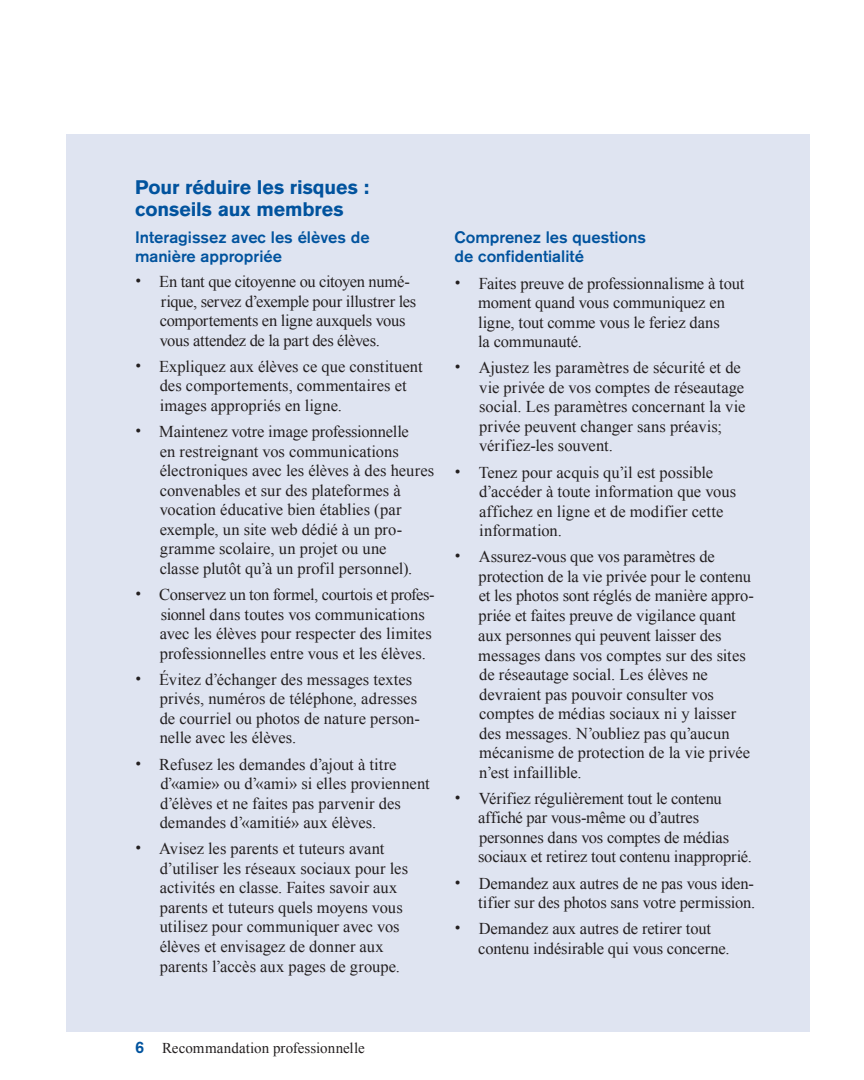
<style>
.page{position:relative;width:864px;height:1080px;background:#fff}
.page>*{position:absolute;margin:0;border:0;box-sizing:border-box;transform-origin:0 0}
.Body{font:700 19.5px/22.5px "Akzidenz Grotesk Pro";letter-spacing:-.005em;color:#01539e}
._11_pt_body_with_bul{font:16.5px/19.5px "Times New Roman";letter-spacing:-.005em;color:#231f20}
.Subhead{font:500 16.5px/19.8px "Akzidenz Grotesk Pro";color:#01539e}
.t1{font:15px "Times New Roman";color:#231f20}
.s1{font-family:"Helvetica";font-size:18px}
.s2{font-family:"Akzidenz Grotesk Pro";font-weight:500;font-size:16.5px;color:#01539e}
</style>
<div class="page">
<div style="left:66px;top:135px;width:744px;height:897px;background:#dfe4f1"></div>
<p class="Body" style="left:135px;top:176px;width:236px">Pour réduire les risques : conseils aux membres</p>
<p class="Subhead" style="left:135px;top:227px;width:236px">Interagissez avec les élèves de manière appropriée</p>
<p class="_11_pt_body_with_bul" style="left:160px;top:272px;width:258px;text-indent:-25px"><span class="s1">•</span> En tant que citoyenne ou citoyen numé&shy;rique, servez d’exemple pour illustrer les comportements en ligne auxquels vous vous attendez de la part des élèves.</p>
<p class="_11_pt_body_with_bul" style="left:160px;top:356px;width:264px;text-indent:-25px"><span class="s1">•</span> Expliquez aux élèves ce que constituent des comportements, commentaires et images appropriés en ligne.</p>
<p class="_11_pt_body_with_bul" style="left:160px;top:422px;width:276px;text-indent:-25px"><span class="s1">•</span> Maintenez votre image professionnelle<br>en restreignant vos communications électroniques avec les élèves à des heures convenables et sur des plateformes à vocation éducative bien établies (par exemple, un site web dédié à un pro&shy;gramme scolaire, un projet ou une<br>classe plutôt qu’à un profil personnel).</p>
<p class="_11_pt_body_with_bul" style="left:160px;top:585px;width:276px;text-indent:-25px"><span class="s1">•</span> Conservez un ton formel, courtois et profes&shy;sionnel dans toutes vos communications avec les élèves pour respecter des limites professionnelles entre vous et les élèves.</p>
<p class="_11_pt_body_with_bul" style="left:160px;top:669px;width:262px;text-indent:-25px"><span class="s1">•</span> Évitez d’échanger des messages textes privés, numéros de téléphone, adresses de courriel ou photos de nature person&shy;nelle avec les élèves.</p>
<p class="_11_pt_body_with_bul" style="left:160px;top:754px;width:271px;text-indent:-25px"><span class="s1">•</span> Refusez les demandes d’ajout à titre d’«amie» ou d’«ami» si elles proviennent d’élèves et ne faites pas parvenir des demandes d’«amitié» aux élèves.</p>
<p class="_11_pt_body_with_bul" style="left:160px;top:839px;width:250px;text-indent:-25px"><span class="s1">•</span> Avisez les parents et tuteurs avant d’utiliser les réseaux sociaux pour les activités en classe. Faites savoir aux parents et tuteurs quels moyens vous utilisez pour communiquer avec vos élèves et envisagez de donner aux parents l’accès aux pages de groupe.</p>
<p class="Subhead" style="left:454px;top:227px;width:193px">Comprenez les questions de confidentialité</p>
<p class="_11_pt_body_with_bul" style="left:478px;top:273px;width:268px;text-indent:-24px"><span class="s1">•</span> Faites preuve de professionnalisme à tout moment quand vous communiquez en ligne, tout comme vous le feriez dans<br>la communauté.</p>
<p class="_11_pt_body_with_bul" style="left:479px;top:358px;width:268px;text-indent:-25px"><span class="s1">•</span> Ajustez les paramètres de sécurité et de vie privée de vos comptes de réseautage social. Les paramètres concernant la vie privée peuvent changer sans préavis; vérifiez-les souvent.</p>
<p class="_11_pt_body_with_bul" style="left:479px;top:462px;width:258px;text-indent:-25px"><span class="s1">•</span> Tenez pour acquis qu’il est possible d’accéder à toute information que vous affichez en ligne et de modifier cette information.</p>
<p class="_11_pt_body_with_bul" style="left:478px;top:547px;width:277px;text-indent:-24px"><span class="s1">•</span> Assurez-vous que vos paramètres de protection de la vie privée pour le contenu et les photos sont réglés de manière appro&shy;priée et faites preuve de vigilance quant aux personnes qui peuvent laisser des messages dans vos comptes sur des sites de réseautage social. Les élèves ne devraient pas pouvoir consulter vos comptes de médias sociaux ni y laisser des messages. N’oubliez pas qu’aucun mécanisme de protection de la vie privée n’est infaillible.</p>
<p class="_11_pt_body_with_bul" style="left:478px;top:788px;width:275px;text-indent:-24px"><span class="s1">•</span> Vérifiez régulièrement tout le contenu affiché par vous-même ou d’autres personnes dans vos comptes de médias sociaux et retirez tout contenu inapproprié.</p>
<p class="_11_pt_body_with_bul" style="left:454px;top:873px;width:302px;text-align:right"><span class="s1">•</span> Demandez aux autres de ne pas vous iden&shy;tifier sur des photos sans votre permission.</p>
<p class="_11_pt_body_with_bul" style="left:478px;top:919px;width:253px;text-indent:-24px"><span class="s1">•</span> Demandez aux autres de retirer tout contenu indésirable qui vous concerne.</p>
<p class="t1" style="left:135px;top:1038px;width:231px"><span class="s2">6</span> Recommandation professionnelle</p>
</div>
